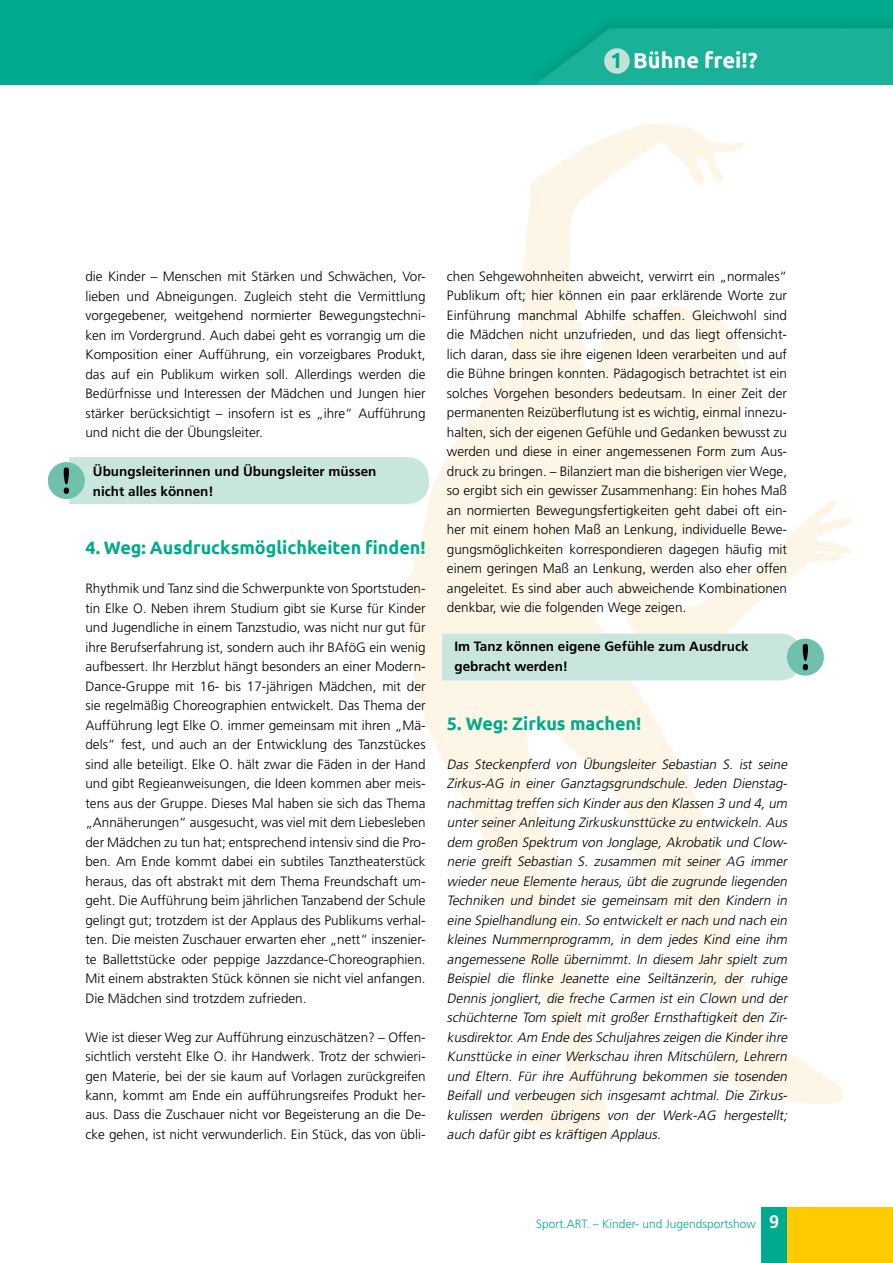
<style>
.page{position:relative;width:893px;height:1263px;background:#fff}
.page>*{position:absolute;margin:0;border:0;box-sizing:border-box;transform-origin:0 0}
.t1{font:700 21.75px "Ubuntu";color:#fff}
.t2{font:700 18px "Ubuntu";color:#00aa8d}
.t3{font:300 13.5px/19.5px "Frutiger LT Pro";color:#000;text-align:justify}
.t4{font:italic 300 13.5px/19.5px "Frutiger LT Pro";color:#000;text-align:justify}
.t5{font:700 13.5px/19.5px "Frutiger LT Pro";color:#000}
.t6{font:300 12px "Frutiger LT Pro";color:#00aa8d}
.s1{color:#00aa8d}
.s2{font-family:"Frutiger LT Com";font-weight:700;font-size:18px;color:#fff}
</style>
<div class="page">
<div style="left:0;top:0;width:893px;height:85px;background:#00aa8d"></div>
<div style="left:787px;top:1208px;width:106px;height:55px;background:#fdcb00"></div>
<div style="left:761px;top:1208px;width:26px;height:55px;background:#00aa8d"></div>
<svg style="left:406px;top:123px;width:447px;height:1016px"></svg>
<div style="left:787px;top:639px;width:37px;height:36px;background:#6fc1ae;border-radius:50%"></div>
<div style="left:442px;top:634px;width:366px;height:46px;background:#c9e6de"></div>
<div style="left:48px;top:462px;width:37px;height:37px;background:#6fc1ae;border-radius:50%"></div>
<div style="left:64px;top:457px;width:365px;height:47px;background:#c9e6de"></div>
<div style="left:527px;top:14px;width:366px;height:73px;background:#000;opacity:.9"></div>
<svg style="left:535px;top:28px;width:358px;height:57px;background:#1ab198"></svg>
<h1 class="t1" style="left:610px;top:47px;width:149px"><span class="s1">1</span> Bühne frei!?</h1>
<p class="t3" style="left:85px;top:267px;width:342px">die Kinder – Menschen mit Stärken und Schwächen, Vor&shy;lieben und Abneigungen. Zugleich steht die Vermittlung vorgegebener, weitgehend normierter Bewegungstechni&shy;ken im Vordergrund. Auch dabei geht es vorrangig um die Komposition einer Aufführung, ein vorzeigbares Produkt, das auf ein Publikum wirken soll. Allerdings werden die Bedürfnisse und Interessen der Mädchen und Jungen hier stärker berücksichtigt – insofern ist es „ihre“ Aufführung und nicht die der Übungsleiter.</p>
<p class="t5" style="left:93px;top:462px;width:285px">Übungsleiterinnen und Übungsleiter müssen nicht alles können!</p>
<h2 class="t2" style="left:85px;top:537px;width:342px">4. Weg: Ausdrucksmöglichkeiten finden!</h2>
<p class="t3" style="left:85px;top:579px;width:342px">Rhythmik und Tanz sind die Schwerpunkte von Sportstuden&shy;tin Elke O. Neben ihrem Studium gibt sie Kurse für Kinder und Jugendliche in einem Tanzstudio, was nicht nur gut für ihre Berufserfahrung ist, sondern auch ihr BAföG ein wenig aufbessert. Ihr Herzblut hängt besonders an einer Modern-Dance-Gruppe mit 16- bis 17-jährigen Mädchen, mit der sie regelmäßig Choreographien entwickelt. Das Thema der Aufführung legt Elke O. immer gemeinsam mit ihren „Mä&shy;dels“ fest, und auch an der Entwicklung des Tanzstückes sind alle beteiligt. Elke O. hält zwar die Fäden in der Hand und gibt Regieanweisungen, die Ideen kommen aber meis&shy;tens aus der Gruppe. Dieses Mal haben sie sich das Thema „Annäherungen“ ausgesucht, was viel mit dem Liebesleben der Mädchen zu tun hat; entsprechend intensiv sind die Pro&shy;ben. Am Ende kommt dabei ein subtiles Tanztheaterstück heraus, das oft abstrakt mit dem Thema Freundschaft um&shy;geht. Die Aufführung beim jährlichen Tanzabend der Schule gelingt gut; trotzdem ist der Applaus des Publikums verhal&shy;ten. Die meisten Zuschauer erwarten eher „nett“ inszenier&shy;te Ballettstücke oder peppige Jazzdance-Choreographien.<br>Mit einem abstrakten Stück können sie nicht viel anfangen.<br>Die Mädchen sind trotzdem zufrieden.</p>
<p class="t3" style="left:85px;top:1027px;width:342px">Wie ist dieser Weg zur Aufführung einzuschätzen? – Offen&shy;sichtlich versteht Elke O. ihr Handwerk. Trotz der schwieri&shy;gen Materie, bei der sie kaum auf Vorlagen zurückgreifen kann, kommt am Ende ein aufführungsreifes Produkt her&shy;aus. Dass die Zuschauer nicht vor Begeisterung an die De&shy;cke gehen, ist nicht verwunderlich. Ein Stück, das von übli-</p>
<p class="t3" style="left:447px;top:267px;width:342px">chen Sehgewohnheiten abweicht, verwirrt ein „normales“ Publikum oft; hier können ein paar erklärende Worte zur Einführung manchmal Abhilfe schaffen. Gleichwohl sind die Mädchen nicht unzufrieden, und das liegt offensicht&shy;lich daran, dass sie ihre eigenen Ideen verarbeiten und auf die Bühne bringen konnten. Pädagogisch betrachtet ist ein solches Vorgehen besonders bedeutsam. In einer Zeit der permanenten Reizüberflutung ist es wichtig, einmal innezu&shy;halten, sich der eigenen Gefühle und Gedanken bewusst zu werden und diese in einer angemessenen Form zum Aus&shy;druck zu bringen. – Bilanziert man die bisherigen vier Wege, so ergibt sich ein gewisser Zusammenhang: Ein hohes Maß an normierten Bewegungsfertigkeiten geht dabei oft ein&shy;her mit einem hohen Maß an Lenkung, individuelle Bewe&shy;gungsmöglichkeiten korrespondieren dagegen häufig mit einem geringen Maß an Lenkung, werden also eher offen angeleitet. Es sind aber auch abweichende Kombinationen denkbar, wie die folgenden Wege zeigen.</p>
<p class="t5" style="left:454px;top:637px;width:296px">Im Tanz können eigene Gefühle zum Ausdruck gebracht werden!</p>
<h2 class="t2" style="left:447px;top:712px;width:196px">5. Weg: Zirkus machen!</h2>
<p class="t4" style="left:447px;top:754px;width:345px">Das Steckenpferd von Übungsleiter Sebastian S. ist seine Zirkus-AG in einer Ganztagsgrundschule. Jeden Dienstag&shy;nachmittag treffen sich Kinderaus den Klassen 3 und 4,um unterseinerAnleitung Zirkuskunsttücke zu entwickeln.Aus dem großen Spektrum von Jonglage, Akrobatik und Clow&shy;nerie greift Sebastian S. zusammen mit seiner AG immer wieder neue Elemente heraus, übt die zugrunde liegenden Techniken und bindet sie gemeinsam mit den Kindern in eine Spielhandlung ein. So entwickelt er nach und nach ein kleines Nummernprogramm, in dem jedes Kind eine ihm angemessene Rolle übernimmt. In diesem Jahr spielt zum Beispiel die flinke Jeanette eine Seiltänzerin, der ruhige Dennis jongliert, die freche Carmen ist ein Clown und der schüchterne Tom spielt mit großer Ernsthaftigkeit den Zir&shy;kusdirektor.Am Ende des Schuljahres zeigen die Kinderihre Kunsttücke in einer Werkschau ihren Mitschülern, Lehrern und Eltern. Für ihre Aufführung bekommen sie tosenden Beifall und verbeugen sich insgesamt achtmal. Die Zirkus&shy;kulissen werden übrigens von der Werk-AG hergestellt; auch dafür gibt es kräftigen Applaus.</p>
<p class="t6" style="left:536px;top:1216px;width:244px">Sport.ART. – Kinder- und Jugendsportshow <span class="s2">9</span></p>
</div>
